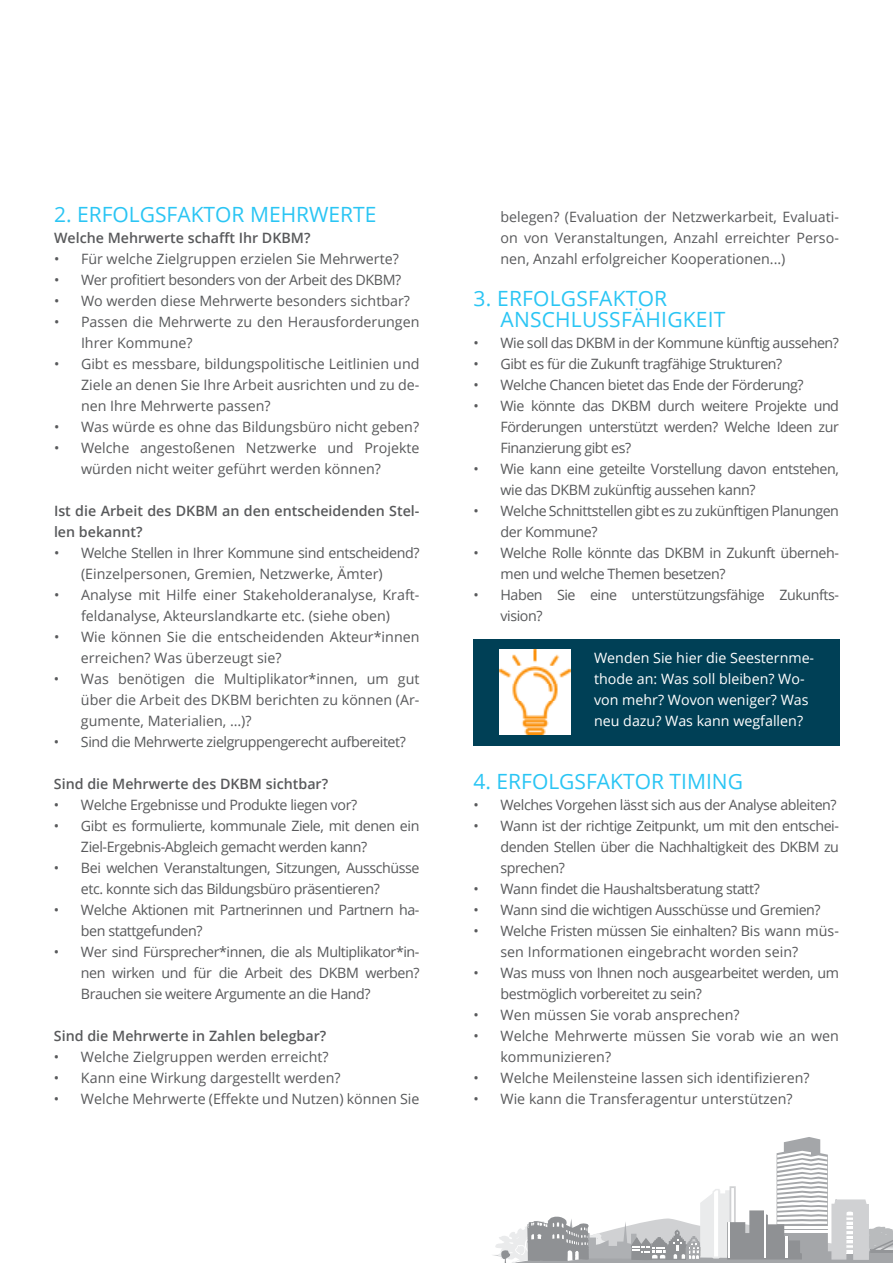
<style>
.page{position:relative;width:893px;height:1263px;background:#fff}
.page>*{position:absolute;margin:0;border:0;box-sizing:border-box;transform-origin:0 0}
.t1{font:21px/21px "Open Sans";letter-spacing:.01em;color:#2ac5f4}
.t2{font:14.25px/21px "Open Sans";letter-spacing:-.03em;color:#58595b}
.t3{font:14.25px/21px "Open Sans";color:#58595b}
.t4{font:600 14.25px/21px "Open Sans";color:#58595b}
.t5{font:14.25px/21px "Open Sans";color:#fff}
</style>
<div class="page">
<svg style="left:493px;top:1137px;width:400px;height:126px"></svg>
<div style="left:473px;top:639px;width:367px;height:106px;background:#004056"></div>
<img style="left:499px;top:649px;width:72px;height:85px">
<h1 class="t1" style="left:54px;top:203px;width:324px">2. Erfolgsfaktor Mehrwerte</h1>
<p class="t4" style="left:54px;top:227px;width:258px">Welche Mehrwerte schafft Ihr DKBM?</p>
<p class="t3" style="left:54px;top:248px;width:346px">• Für welche Zielgruppen erzielen Sie Mehrwerte?</p>
<p class="t2" style="left:54px;top:269px;width:349px">• Wer profitiert besonders von der Arbeit des DKBM?</p>
<p class="t3" style="left:54px;top:290px;width:357px">• Wo werden diese Mehrwerte besonders sichtbar?</p>
<p class="t3" style="left:81px;top:311px;width:340px;text-indent:-27px">• Passen die Mehrwerte zu den Herausforderungen<br>Ihrer Kommune?</p>
<p class="t2" style="left:81px;top:353px;width:340px;text-align:justify;text-indent:-27px">• Gibt es messbare, bildungspolitische Leitlinien und Ziele an denen Sie Ihre Arbeit ausrichten und zu de&shy;nen Ihre Mehrwerte passen?</p>
<p class="t3" style="left:54px;top:416px;width:367px">• Was würde es ohne das Bildungsbüro nicht geben?</p>
<p class="t3" style="left:81px;top:437px;width:340px;text-indent:-27px">• Welche angestoßenen Netzwerke und Projekte würden nicht weiter geführt werden können?</p>
<p class="t4" style="left:54px;top:500px;width:367px">Ist die Arbeit des DKBM an den entscheidenden Stel&shy;len bekannt?</p>
<p class="t3" style="left:81px;top:542px;width:340px;text-indent:-27px">• Welche Stellen in Ihrer Kommune sind entscheidend? (Einzelpersonen, Gremien, Netzwerke, Ämter)</p>
<p class="t3" style="left:54px;top:584px;width:367px;text-align:center">• Analyse mit H ilfe einer Stakeholderanalyse, Kraft&shy;feldanalyse, Akteurslandkarte etc. (siehe oben)</p>
<p class="t3" style="left:81px;top:626px;width:340px;text-indent:-27px">• Wie können Sie die entscheidenden Akteur*innen erreichen? Was überzeugt sie?</p>
<p class="t2" style="left:81px;top:668px;width:340px;text-align:justify;text-indent:-27px">• Was benötigen die Multiplikator*innen, um gut über die Arbeit des DKBM berichten zu können (Ar&shy;gumente, Materialien, …)?</p>
<p class="t2" style="left:54px;top:731px;width:353px">• Sind die Mehrwerte zielgruppengerecht aufbereitet?</p>
<p class="t4" style="left:54px;top:773px;width:276px">Sind die Mehrwerte des DKBM sichtbar?</p>
<p class="t2" style="left:54px;top:794px;width:305px">• Welche Ergebnisse und Produkte liegen vor?</p>
<p class="t2" style="left:81px;top:815px;width:340px;text-indent:-27px">• Gibt es formulierte, kommunale Ziele, mit denen ein<br>Ziel-Ergebnis-Abgleich gemacht werden kann?</p>
<p class="t2" style="left:81px;top:857px;width:340px;text-indent:-27px">• Bei welchen Veranstaltungen, Sitzungen, Ausschüsse etc. konnte sich das Bildungsbüro präsentieren?</p>
<p class="t2" style="left:81px;top:899px;width:340px;text-indent:-27px">• Welche Aktionen mit Partnerinnen und Partnern ha&shy;ben stattgefunden?</p>
<p class="t2" style="left:81px;top:941px;width:340px;text-align:justify;text-indent:-27px">• Wer sind Fürsprecher*innen, die als Multiplikator*in&shy;nen wirken und für die Arbeit des DKBM werben?<br>Brauchen sie weitere Argumente an die Hand?</p>
<p class="t4" style="left:54px;top:1025px;width:274px">Sind die Mehrwerte in Zahlen belegbar?</p>
<p class="t3" style="left:54px;top:1046px;width:276px">• Welche Zielgruppen werden erreicht?</p>
<p class="t3" style="left:54px;top:1067px;width:288px">• Kann eine Wirkung dargestellt werden?</p>
<p class="t3" style="left:54px;top:1088px;width:367px">• Welche Mehrwerte (Effekte und Nutzen) können Sie</p>
<p class="t2" style="left:500px;top:206px;width:340px;text-align:justify">belegen? (Evaluation der Netzwerkarbeit, Evaluati&shy;on von Veranstaltungen, Anzahl erreichter Perso&shy;nen, Anzahl erfolgreicher Kooperationen...)</p>
<h1 class="t1" style="left:500px;top:287px;width:217px;text-indent:-27px">3. Erfolgsfaktor<br>Anschlussfähigkeit</h1>
<p class="t2" style="left:473px;top:332px;width:367px">• Wie soll das DKBM in der Kommune künftig aussehen?</p>
<p class="t2" style="left:473px;top:353px;width:310px">• Gibt es für die Zukunft tragfähige Strukturen?</p>
<p class="t2" style="left:473px;top:374px;width:332px">• Welche Chancen bietet das Ende der Förderung?</p>
<p class="t2" style="left:500px;top:395px;width:340px;text-align:justify;text-indent:-27px">• Wie könnte das DKBM durch weitere Projekte und Förderungen unterstützt werden? Welche Ideen zur Finanzierung gibt es?</p>
<p class="t2" style="left:500px;top:458px;width:340px;text-indent:-27px">• Wie kann eine geteilte Vorstellung davon entstehen, wie das DKBM zukünftig aussehen kann?</p>
<p class="t2" style="left:500px;top:500px;width:340px;text-indent:-27px">• Welche Schnittstellen gibt es zu zukünftigen Planungen der Kommune?</p>
<p class="t2" style="left:500px;top:542px;width:340px;text-indent:-27px">• Welche Rolle könnte das DKBM in Zukunft überneh&shy;men und welche Themen besetzen?</p>
<p class="t2" style="left:500px;top:584px;width:340px;text-indent:-27px">• H aben Sie eine unterstützungsfähige Zukunfts&shy;vision?</p>
<p class="t5" style="left:594px;top:647px;width:222px">Wenden Sie hier die Seesternme&shy;thode an: Was soll bleiben? Wo&shy;von mehr? Wovon weniger? Was neu dazu? Was kann wegfallen?</p>
<h1 class="t1" style="left:473px;top:770px;width:221px">4. Erfolgsfaktor Timing</h1>
<p class="t2" style="left:473px;top:794px;width:365px">• Welches Vorgehen lässt sich aus der Analyse ableiten?</p>
<p class="t2" style="left:500px;top:815px;width:340px;text-align:justify;text-indent:-27px">• Wann ist der richtige Zeitpunkt, um mit den entschei&shy;denden Stellen über die Nachhaltigkeit des DKBM zu sprechen?</p>
<p class="t2" style="left:473px;top:878px;width:288px">• Wann findet die Haushaltsberatung statt?</p>
<p class="t2" style="left:473px;top:899px;width:349px">• Wann sind die wichtigen Ausschüsse und Gremien?</p>
<p class="t3" style="left:500px;top:920px;width:340px;text-indent:-27px">• Welche Fristen müssen Sie einhalten? Bis wann müs&shy;sen Informationen eingebracht worden sein?</p>
<p class="t2" style="left:500px;top:962px;width:340px;text-indent:-27px">• Was muss von Ihnen noch ausgearbeitet werden, um bestmöglich vorbereitet zu sein?</p>
<p class="t3" style="left:473px;top:1004px;width:268px">• Wen müssen Sie vorab ansprechen?</p>
<p class="t3" style="left:500px;top:1025px;width:340px;text-indent:-27px">• Welche Mehrwerte müssen Sie vorab wie an wen kommunizieren?</p>
<p class="t3" style="left:473px;top:1067px;width:338px">• Welche Meilensteine lassen sich identifizieren?</p>
<p class="t3" style="left:473px;top:1088px;width:321px">• Wie kann die Transferagentur unterstützen?</p>
</div>
